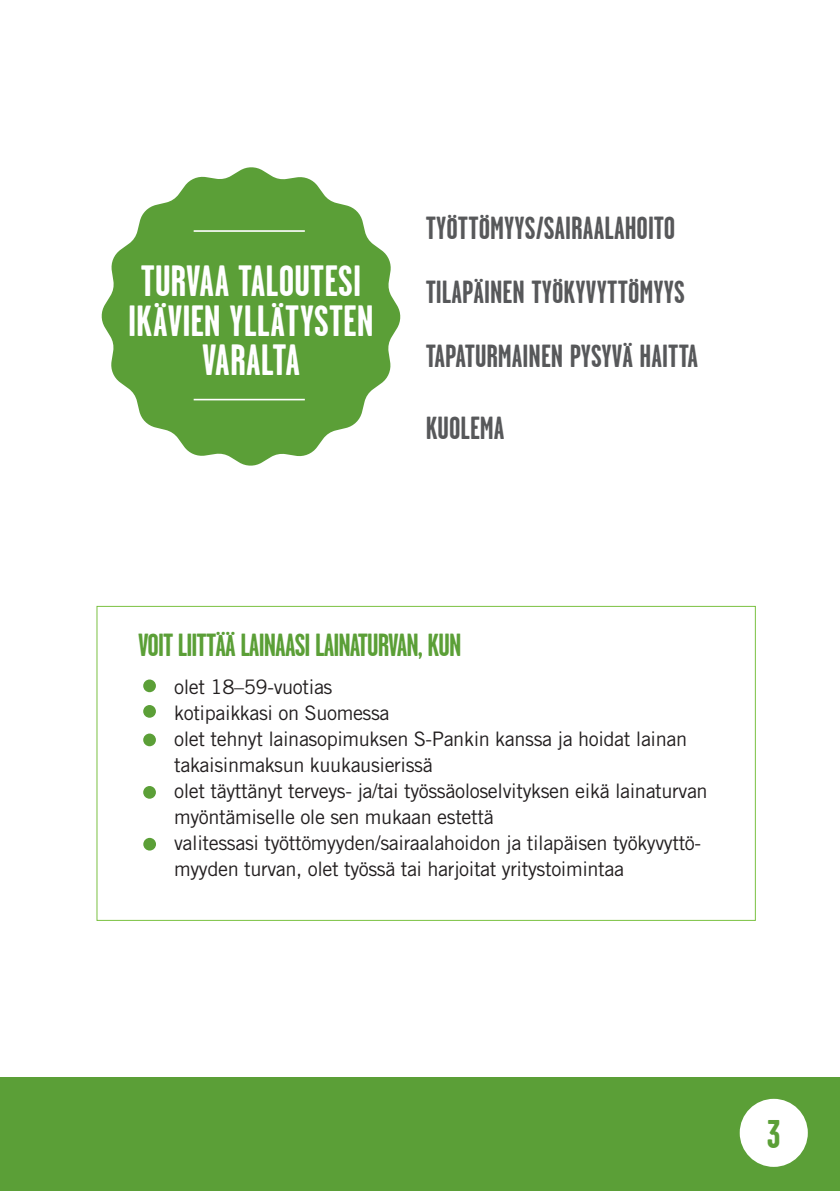
<style>
.page{position:relative;width:840px;height:1191px;background:#fff}
.page>*{position:absolute;margin:0;border:0;box-sizing:border-box;transform-origin:0 0}
.t1{font:700 43.8px/39.6px "Garage Gothic S Pankki";letter-spacing:.005em;color:#fff;text-align:center}
.t2{font:700 40px "Garage Gothic S Pankki";color:#5b9f37}
.t3{font:700 32px/64px "Garage Gothic S Pankki";color:#57585a}
.t4{font:700 32px "Garage Gothic S Pankki";letter-spacing:-.03em;color:#5b9f37}
.t5{font:20px/26px "Trade Gothic LT Std";letter-spacing:-.02em;color:#231f20}
</style>
<div class="page">
<div style="left:0;top:1077px;width:839px;height:114px;background:#5b9f37"></div>
<div style="left:739px;top:1098px;width:68px;height:68px;background:#fff;border-radius:50%"></div>
<svg style="left:101px;top:167px;width:300px;height:299px;fill:#5b9f37"></svg>
<hr style="left:193px;top:230px;width:112px;height:2px;background:#fff">
<hr style="left:193px;top:399px;width:112px;height:1px;background:#fff">
<div style="left:143px;top:679px;width:13px;height:13px;background:#5b9f37;border-radius:50%"></div>
<div style="left:143px;top:705px;width:13px;height:12px;background:#5b9f37;border-radius:50%"></div>
<div style="left:143px;top:733px;width:13px;height:13px;background:#5b9f37;border-radius:50%"></div>
<div style="left:143px;top:786px;width:13px;height:12px;background:#5b9f37;border-radius:50%"></div>
<div style="left:143px;top:838px;width:13px;height:12px;background:#5b9f37;border-radius:50%"></div>
<h1 class="t1" style="left:128px;top:261px;width:247px">TURVAA TALOUTESI<br>IKÄVIEN YLLÄTYSTEN<br>VARALTA</h1>
<h3 class="t3" style="left:425px;top:196px;width:274px">TYÖTTÖMYYS/SAIRAALAHOITO<br>TILAPÄINEN TYÖKYVYTTÖMYYS<br>TAPATURMAINEN PYSYVÄ HAITTA</h3>
<h3 class="t3" style="left:425px;top:396px;width:80px">KUOLEMA</h3>
<h3 class="t4" style="left:138px;top:627px;width:324px">VOIT LIITTÄÄ LAINAASI LAINATURVAN, KUN</h3>
<p class="t5" style="left:174px;top:673px;width:535px">olet 18–59-vuotias<br>kotipaikkasi on Suomessa<br>olet tehnyt lainasopimuksen S-Pankin kanssa ja hoidat lainan takaisinmaksun kuukausierissä<br>olet täyttänyt terveys- ja/tai työssäoloselvityksen eikä lainaturvan myöntämiselle ole sen mukaan estettä<br>valitessasi työttömyyden/sairaalahoidon ja tilapäisen työkyvyttö&shy;myyden turvan, olet työssä tai harjoitat yritystoimintaa</p>
<h2 class="t2" style="left:766px;top:1112px;width:15px">3</h2>
</div>
